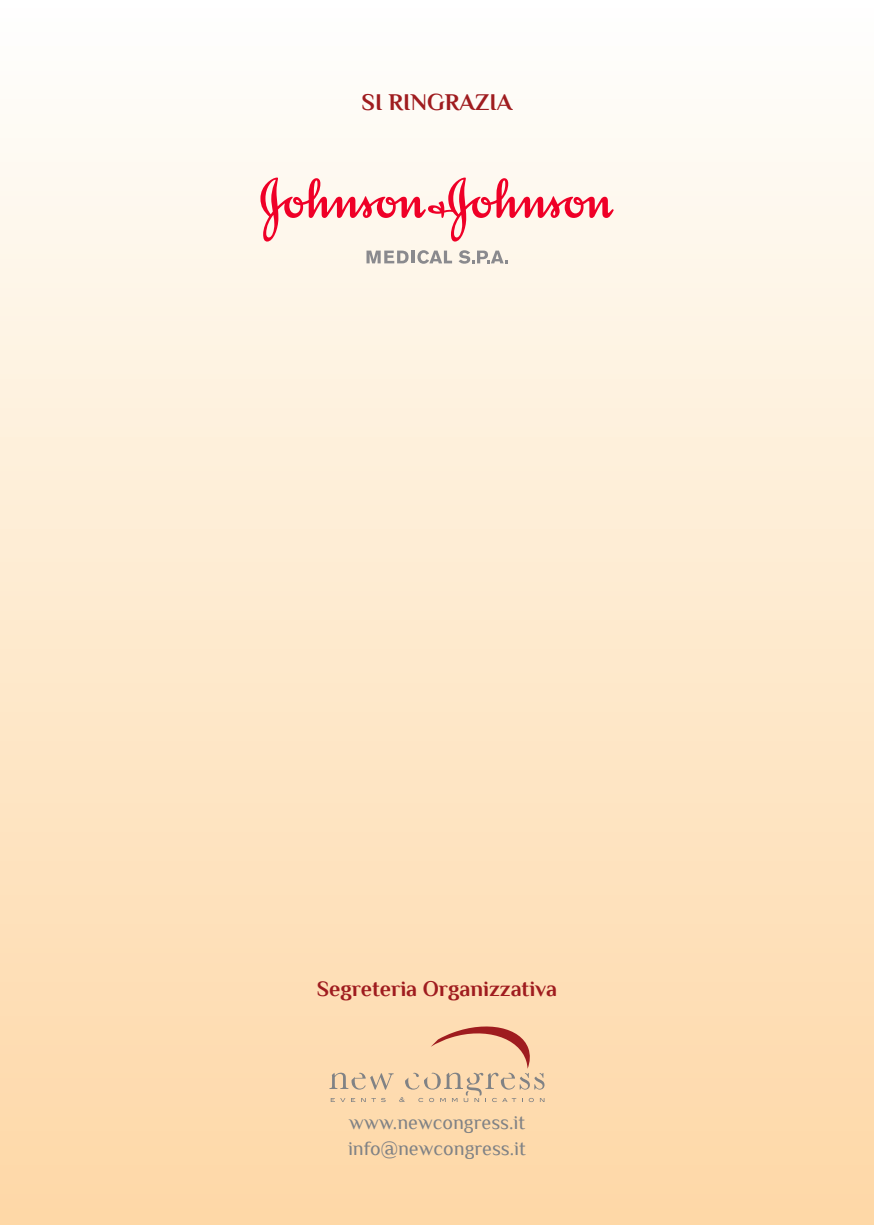
<style>
.page{position:relative;width:874px;height:1225px;background:#fff}
.page>*{position:absolute;margin:0;border:0;box-sizing:border-box;transform-origin:0 0}
.t1{font:700 24px "Philosopher";color:#9f1c1f}
.t2{font:700 22px "Philosopher";color:#9f1c1f}
.t3{font:20px/26px "Philosopher";color:#808285}
</style>
<div class="page">
<div style="left:0;top:0;width:873px;height:1225px;background:linear-gradient(to bottom,#fefffd,#fed7a5)"></div>
<svg style="left:329px;top:1072px;width:64px;height:17px"></svg>
<svg style="left:330px;top:1098px;width:15px;height:4px"></svg>
<svg style="left:351px;top:1098px;width:4px;height:4px"></svg>
<svg style="left:361px;top:1098px;width:4px;height:4px"></svg>
<svg style="left:371px;top:1098px;width:14px;height:4px"></svg>
<svg style="left:399px;top:1020px;width:145px;height:82px;background:#f0caa5"></svg>
<svg style="left:260px;top:177px;width:353px;height:64px"></svg>
<svg style="left:366px;top:250px;width:86px;height:14px"></svg>
<svg style="left:458px;top:250px;width:49px;height:14px"></svg>
<p class="t1" style="left:361px;top:89px;width:152px">SI RINGRAZIA</p>
<p class="t2" style="left:317px;top:977px;width:242px">Segreteria Organizzativa</p>
<p class="t3" style="left:348px;top:1109px;width:179px">www.newcongress.it info@newcongress.it</p>
</div>
